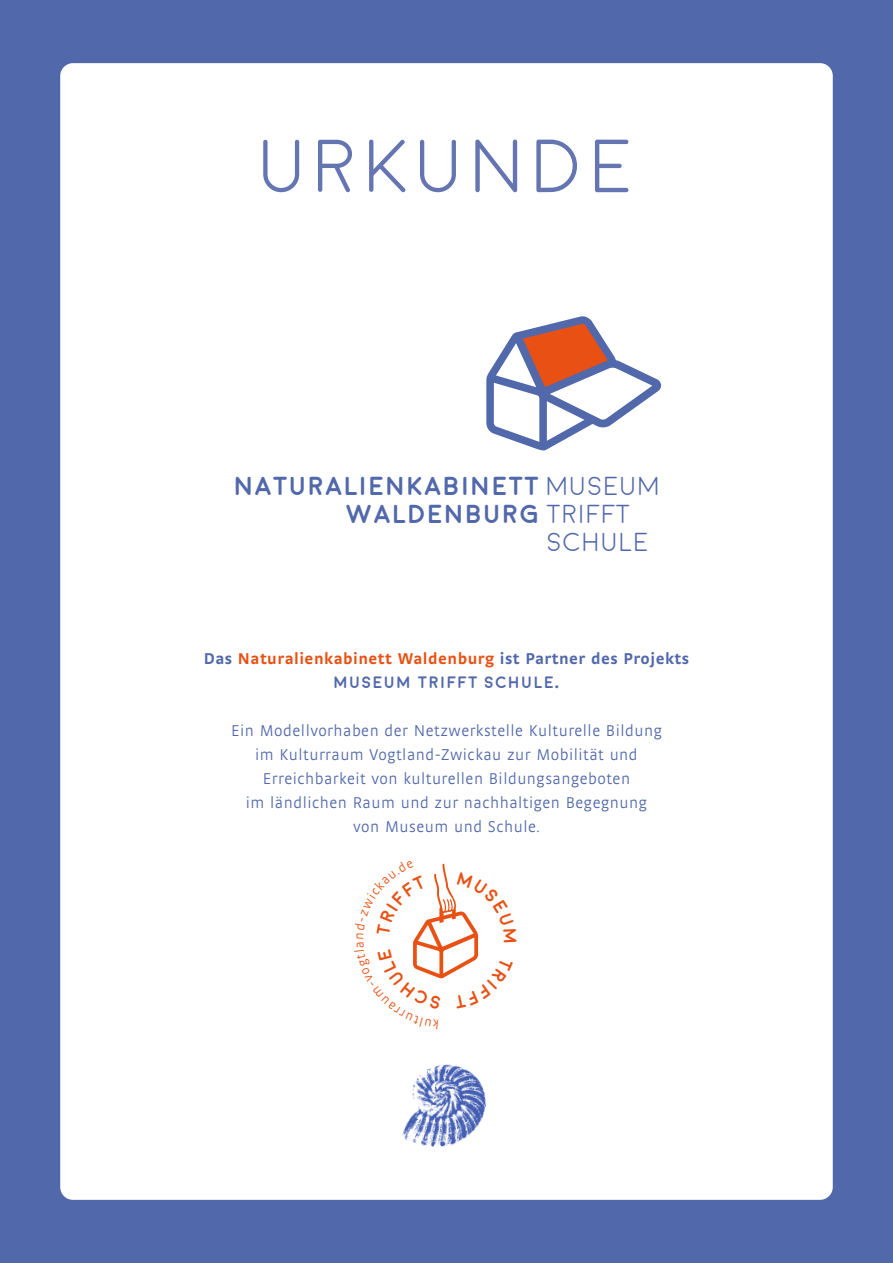
<style>
.page{position:relative;width:893px;height:1263px;background:#5168aa}
.page>*{position:absolute;margin:0;border:0;box-sizing:border-box;transform-origin:0 0}
.t1{font:300 75px "Moon";letter-spacing:.07em;color:#6475b2}
.t2{font:700 25.95px "Moon";letter-spacing:.03em;color:#5168aa}
.t3{font:300 25.95px "Moon";letter-spacing:.03em;color:#5168aa}
.t4{font:300 16.5px/24px "Strada";letter-spacing:.03em;color:#5168aa;text-align:center}
.t5{font:700 16.5px "Strada";letter-spacing:.03em;color:#e85113}
.t6{font:700 16.5px "Moon";letter-spacing:.06em;color:#5168aa}
.s1{font-weight:300}
.s2{color:#5168aa}
.s3{font-family:"Strada"}
</style>
<div class="page">
<div style="left:60px;top:63px;width:773px;height:1137px;background:#fff;border-radius:13px"></div>
<svg style="left:486px;top:316px;width:176px;height:135px"></svg>
<img style="left:402px;top:1064px;width:85px;height:83px">
<svg style="left:413px;top:863px;width:66px;height:116px"></svg>
<h1 class="t1" style="left:260px;top:129px;width:374px">URKUNDE</h1>
<h2 class="t2" style="left:234px;top:474px;width:427px">NATURALIENKABINETT <span class="s1">MUSEUM</span></h2>
<h2 class="t2" style="left:346px;top:502px;width:285px">WALDENBURG <span class="s1">TRIFFT</span></h2>
<h2 class="t3" style="left:546px;top:530px;width:103px">SCHULE</h2>
<p class="t5" style="left:204px;top:648px;width:487px"><span class="s2">Das</span> Naturalienkabinett Waldenburg <span class="s2">ist Partner des Projekts</span></p>
<p class="t6" style="left:334px;top:674px;width:227px">MUSEUM TRIFFT SCHULE<span class="s3">.</span></p>
<p class="t4" style="left:231px;top:718px;width:432px">Ein Modellvorhaben der Netzwerkstelle Kulturelle Bildung im Kulturraum Vogtland-Zwickau zur Mobilität und Erreichbarkeit von kulturellen Bildungsangeboten<br>im ländlichen Raum und zur nachhaltigen Begegnung von Museum und Schule.</p>
</div>
